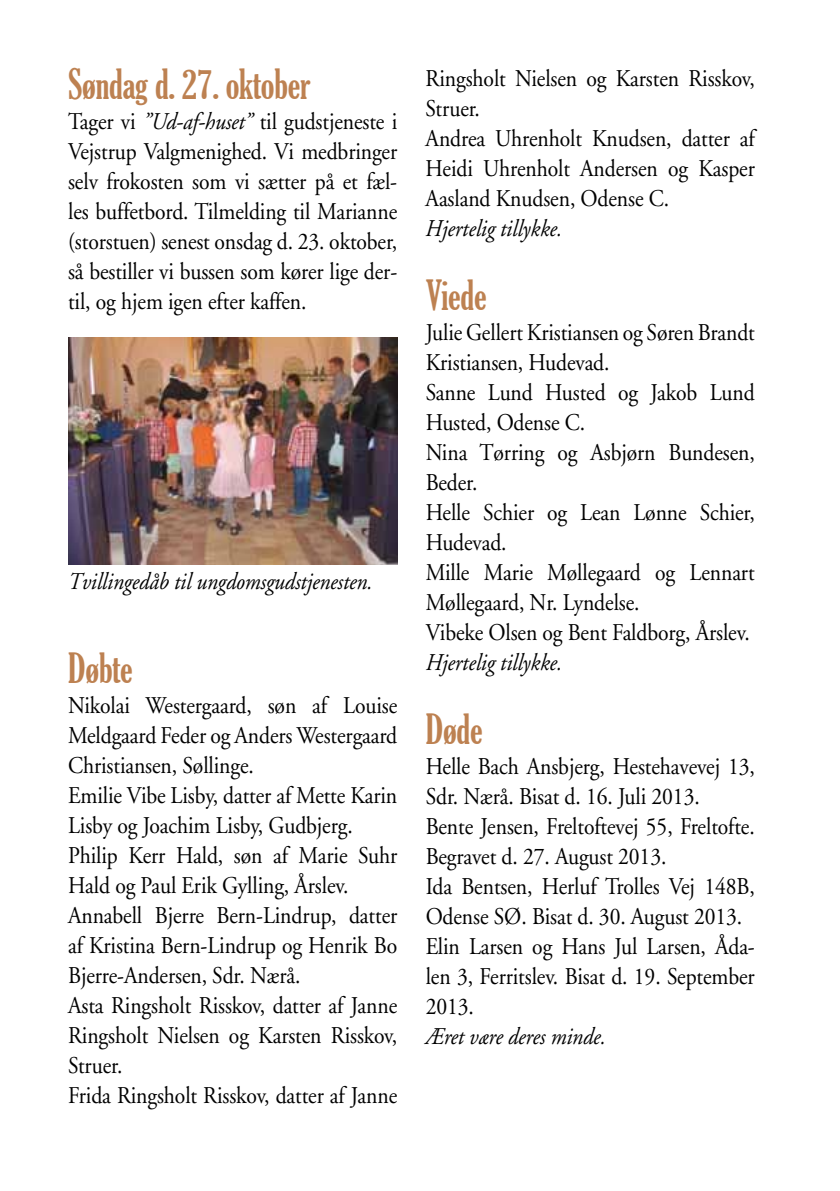
<style>
.page{position:relative;width:840px;height:1191px;background:#fff}
.page>*{position:absolute;margin:0;border:0;box-sizing:border-box;transform-origin:0 0}
.t1{font:extra-condensed 40px "Gloucester";letter-spacing:-.005em;color:#bd8151}
.t2{font:24px/30px "Adobe Garamond";letter-spacing:-.005em;color:#000;scale:.9 1}
.t3{font:italic 24px "Adobe Garamond";letter-spacing:-.005em;color:#000;scale:.9 1}
.s1{font-style:italic}
</style>
<div class="page">
<img style="left:68px;top:338px;width:329px;height:226px">
<h1 class="t1" style="left:68px;top:61px;width:244px">Søndag d. 27. oktober</h1>
<p class="t2" style="left:68px;top:107px;width:367px;text-align:justify">Tager vi <span class="s1">”Ud-af-huset”</span> til gudstjeneste i Vejstrup Valgmenighed. Vi medbringer selv frokosten som vi sætter på et fæl&shy;les buffetbord. Tilmelding til Marianne (storstuen) senest onsdag d. 23. oktober, så bestiller vi bussen som kører lige der&shy;til, og hjem igen efter kaffen.</p>
<p class="t3" style="left:68px;top:568px;width:340px">Tvillingedåb til ungdomsgudstjenesten.</p>
<h1 class="t1" style="left:68px;top:645px;width:66px">Døbte</h1>
<p class="t2" style="left:68px;top:691px;width:367px">Nikolai Westergaard, søn af Louise Meldgaard Feder og Anders Westergaard Christiansen, Søllinge.<br>Emilie Vibe Lisby, datter af Mette Karin Lisby og Joachim Lisby, Gudbjerg.<br>Philip Kerr Hald, søn af Marie Suhr Hald og Paul Erik Gylling, Årslev.<br>Annabell Bjerre Bern-Lindrup, datter af Kristina Bern-Lindrup og Henrik Bo Bjerre-Andersen, Sdr. Nærå.<br>Asta Ringsholt Risskov, datter af Janne Ringsholt Nielsen og Karsten Risskov, Struer.<br>Frida Ringsholt Risskov, datter af Janne</p>
<p class="t2" style="left:425px;top:64px;width:367px">Ringsholt Nielsen og Karsten Risskov,<br>Struer.<br>Andrea Uhrenholt Knudsen, datter af<br>Heidi Uhrenholt Andersen og Kasper<br>Aasland Knudsen, Odense C.</p>
<p class="t3" style="left:425px;top:215px;width:153px">Hjertelig tillykke.</p>
<h1 class="t1" style="left:425px;top:272px;width:62px">Viede</h1>
<p class="t2" style="left:425px;top:318px;width:367px">Julie Gellert Kristiansen og Søren Brandt<br>Kristiansen, Hudevad.<br>Sanne Lund Husted og Jakob Lund<br>Husted, Odense C.<br>Nina Tørring og Asbjørn Bundesen,<br>Beder.<br>Helle Schier og Lean Lønne Schier,<br>Hudevad.<br>Mille Marie Møllegaard og Lennart<br>Møllegaard, Nr. Lyndelse.<br>Vibeke Olsen og Bent Faldborg, Årslev.</p>
<p class="t3" style="left:425px;top:649px;width:153px">Hjertelig tillykke.</p>
<h1 class="t1" style="left:425px;top:706px;width:58px">Døde</h1>
<p class="t2" style="left:425px;top:752px;width:367px">Helle Bach Ansbjerg, Hestehavevej 13, Sdr. Nærå. Bisat d. 16. Juli 2013.<br>Bente Jensen, Freltoftevej 55, Freltofte.<br>Begravet d. 27. August 2013.<br>Ida Bentsen, Herluf Trolles Vej 148B, Odense SØ. Bisat d. 30. August 2013.<br>Elin Larsen og Hans Jul Larsen, Åda&shy;len 3, Ferritslev. Bisat d. 19. September 2013.</p>
<p class="t3" style="left:425px;top:1023px;width:202px">Æret være deres minde.</p>
</div>
